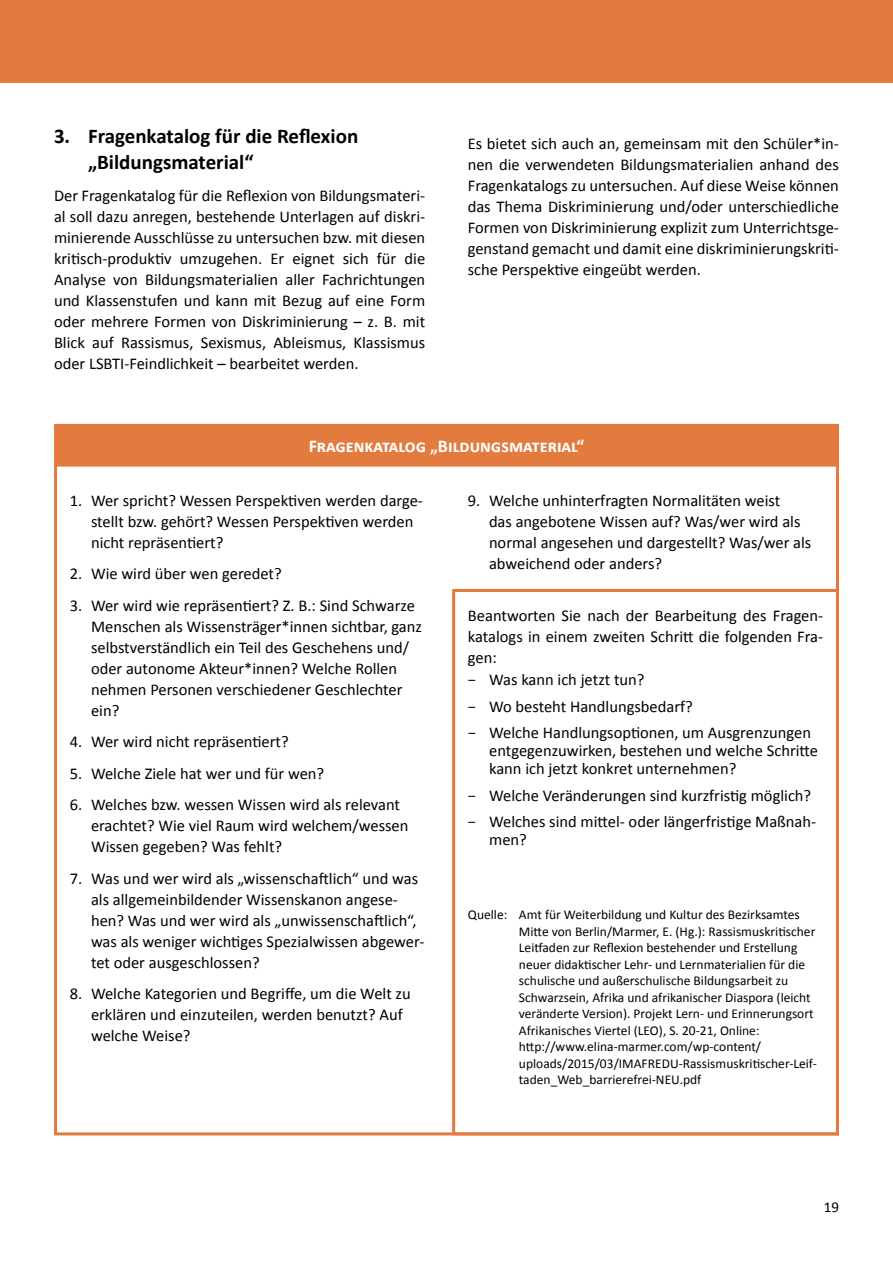
<style>
.page{position:relative;width:893px;height:1263px;background:#fff}
.page>*{position:absolute;margin:0;border:0;box-sizing:border-box;transform-origin:0 0}
.t1{font:700 21px/25.2px "Calibri";color:#000}
.t2{font:700 18px "Calibri";color:#fff}
.t3{font:16.5px/21px "Calibri";color:#000}
.t4{font:15px "Calibri";color:#000}
.t5{font:13.5px/16.5px "Calibri";color:#000}
</style>
<div class="page">
<div style="left:0;top:0;width:893px;height:83px;background:#e37b3f"></div>
<div style="left:54px;top:424px;width:785px;height:40px;background:#e37b3f"></div>
<div style="left:452px;top:589px;width:387px;height:546px;border:3px solid #e37b3f"></div>
<p class="t1" style="left:88px;top:124px;width:272px;text-indent:-34px">3. Fragenkatalog für die Reflexion „Bildungsmaterial“</p>
<p class="t3" style="left:54px;top:185px;width:373px;text-align:justify">Der Fragenkatalog für die Reflexion von Bildungsmateri&shy;al soll dazu anregen, bestehende Unterlagen auf diskri&shy;minierende Ausschlüsse zu untersuchen bzw. mit diesen kritisch-produktiv umzugehen. Er eignet sich für die Analyse von Bildungsmaterialien aller Fachrichtungen und Klassenstufen und kann mit Bezug auf eine Form oder mehrere Formen von Diskriminierung – z. B. mit Blick auf Rassismus, Sexismus, Ableismus, Klassismus oder LSBTI-Feindlichkeit – bearbeitet werden.</p>
<p class="t3" style="left:468px;top:133px;width:373px;text-align:justify">Es bietet sich auch an, gemeinsam mit den Schüler*in&shy;nen die verwendeten Bildungsmaterialien anhand des Fragenkatalogs zu untersuchen. Auf diese Weise können das Thema Diskriminierung und/oder unterschiedliche Formen von Diskriminierung explizit zum Unterrichtsge&shy;genstand gemacht und damit eine diskriminierungskriti&shy;sche Perspektive eingeübt werden.</p>
<p class="t2" style="left:309px;top:434px;width:277px">Fragenkatalog „Bildungsmaterial“</p>
<p class="t3" style="left:91px;top:490px;width:333px;text-indent:-21px">1. Wer spricht? Wessen Perspektiven werden darge&shy;stellt bzw. gehört? Wessen Perspektiven werden nicht repräsentiert?</p>
<p class="t3" style="left:70px;top:563px;width:213px">2. Wie wird über wen geredet?</p>
<p class="t3" style="left:91px;top:595px;width:333px;text-indent:-21px">3. Wer wird wie repräsentiert? Z. B.: Sind Schwarze Menschen als Wissensträger*innen sichtbar, ganz selbstverständlich ein Teil des Geschehens und/ oder autonome Akteur*innen? Welche Rollen nehmen Personen verschiedener Geschlechter ein?</p>
<p class="t3" style="left:70px;top:731px;width:220px">4. Wer wird nicht repräsentiert?</p>
<p class="t3" style="left:70px;top:763px;width:256px">5. Welche Ziele hat wer und für wen?</p>
<p class="t3" style="left:91px;top:794px;width:319px;text-indent:-21px">6. Welches bzw. wessen Wissen wird als relevant erachtet? Wie viel Raum wird welchem/wessen<br>Wissen gegeben? Was fehlt?</p>
<p class="t3" style="left:91px;top:868px;width:335px;text-indent:-21px">7. Was und wer wird als „wissenschaftlich“ und was als allgemeinbildender Wissenskanon angese&shy;hen? Was und wer wird als „unwissenschaftlich“, was als weniger wichtiges Spezialwissen abgewer&shy;tet oder ausgeschlossen?</p>
<p class="t3" style="left:91px;top:983px;width:321px;text-indent:-21px">8. Welche Kategorien und Begriffe, um die Welt zu erklären und einzuteilen, werden benutzt? Auf welche Weise?</p>
<p class="t3" style="left:489px;top:490px;width:324px;text-indent:-21px">9. Welche unhinterfragten Normalitäten weist<br>das angebotene Wissen auf? Was/wer wird als normal angesehen und dargestellt? Was/wer als abweichend oder anders?</p>
<p class="t3" style="left:468px;top:605px;width:357px;line-height:21.5px">Beantworten Sie nach der Bearbeitung des Fragen&shy;katalogs in einem zweiten Schritt die folgenden Fra&shy;gen:<br>− Was kann ich jetzt tun?</p>
<p class="t3" style="left:468px;top:693px;width:345px;line-height:26.5px">− Wo besteht Handlungsbedarf?<br>− Welche Handlungsoptionen, um Ausgrenzungen</p>
<p class="t3" style="left:489px;top:742px;width:330px;line-height:18px">entgegenzuwirken, bestehen und welche Schritte kann ich jetzt konkret unternehmen?</p>
<p class="t3" style="left:468px;top:782px;width:350px;line-height:26.5px">− Welche Veränderungen sind kurzfristig möglich? − Welches sind mittel- oder längerfristige Maßnah-</p>
<p class="t3" style="left:489px;top:829px;width:39px">men?</p>
<p class="t5" style="left:519px;top:906px;width:299px;text-indent:-51px">Quelle: Amt für Weiterbildung und Kultur des Bezirksamtes Mitte von Berlin/Marmer, E. (Hg.): Rassismuskritischer Leitfaden zur Reflexion bestehender und Erstellung neuer didaktischer Lehr- und Lernmaterialien für die schulische und außerschulische Bildungsarbeit zu Schwarzsein, Afrika und afrikanischer Diaspora (leicht veränderte Version). Projekt Lern- und Erinnerungsort Afrikanisches Viertel (LEO), S. 20-21, Online: http://www.elina-marmer.com/wp-content/ uploads/2015/03/IMAFREDU-Rassismuskritischer-Leif&shy;taden_Web_barrierefrei-NEU.pdf</p>
<p class="t4" style="left:824px;top:1197px;width:17px">19</p>
</div>
